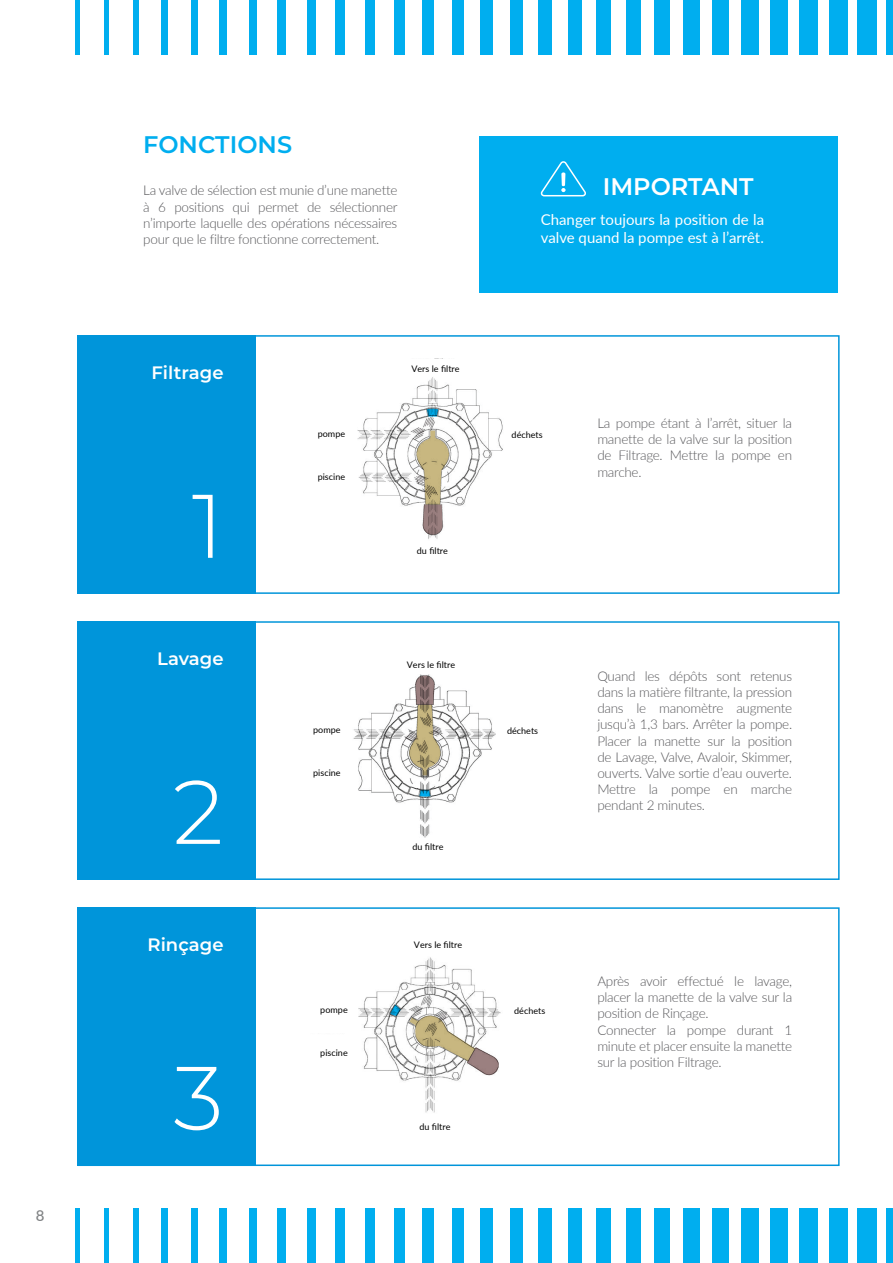
<style>
.page{position:relative;width:893px;height:1263px;background:#fff}
.page>*{position:absolute;margin:0;border:0;box-sizing:border-box;transform-origin:0 0}
.t1{font:300 90px "Montserrat";color:#fff}
.t2{font:600 24px "Montserrat";color:#00aeef}
.t3{font:600 24px "Montserrat";color:#fff}
.t4{font:600 18px "Montserrat";color:#fff}
.t5{font:15px/18px "Lato";color:#fff}
.t6{font:500 15px "Lato";color:#808284}
.t7{font:300 13.5px/16.2px "Lato";letter-spacing:-.02em;color:#58585b;text-align:justify}
.t8{font:9px "Lato";letter-spacing:.005em;color:#000}
</style>
<div class="page">
<img style="left:353px;top:674px;width:143px;height:164px">
<svg style="left:409px;top:675px;width:32px;height:100px"></svg>
<svg style="left:419px;top:790px;width:11px;height:7px"></svg>
<img style="left:358px;top:957px;width:143px;height:156px">
<svg style="left:409px;top:1016px;width:90px;height:59px"></svg>
<svg style="left:390px;top:1004px;width:11px;height:12px"></svg>
<img style="left:357px;top:377px;width:146px;height:162px">
<svg style="left:417px;top:431px;width:32px;height:104px"></svg>
<svg style="left:427px;top:409px;width:11px;height:8px"></svg>
<div style="left:78px;top:907px;width:762px;height:259px;border:2px solid #0095da"></div>
<div style="left:78px;top:621px;width:762px;height:259px;border:2px solid #0095da"></div>
<div style="left:78px;top:335px;width:762px;height:259px;border:2px solid #0095da"></div>
<div style="left:78px;top:907px;width:178px;height:259px;background:#0095da"></div>
<div style="left:78px;top:621px;width:178px;height:259px;background:#0095da"></div>
<div style="left:78px;top:335px;width:178px;height:259px;background:#0095da"></div>
<hr style="left:75px;top:1209px;width:4px;height:54px;background:#00aeef">
<div style="left:104px;top:1209px;width:5px;height:54px;background:#00aeef"></div>
<div style="left:133px;top:1209px;width:5px;height:54px;background:#00aeef"></div>
<div style="left:162px;top:1209px;width:6px;height:54px;background:#00aeef"></div>
<div style="left:191px;top:1209px;width:6px;height:54px;background:#00aeef"></div>
<div style="left:220px;top:1209px;width:7px;height:54px;background:#00aeef"></div>
<div style="left:249px;top:1209px;width:8px;height:54px;background:#00aeef"></div>
<div style="left:278px;top:1209px;width:8px;height:54px;background:#00aeef"></div>
<div style="left:307px;top:1209px;width:9px;height:54px;background:#00aeef"></div>
<div style="left:336px;top:1209px;width:9px;height:54px;background:#00aeef"></div>
<div style="left:365px;top:1209px;width:10px;height:54px;background:#00aeef"></div>
<div style="left:394px;top:1209px;width:10px;height:54px;background:#00aeef"></div>
<div style="left:423px;top:1209px;width:11px;height:54px;background:#00aeef"></div>
<div style="left:452px;top:1209px;width:11px;height:54px;background:#00aeef"></div>
<div style="left:481px;top:1209px;width:12px;height:54px;background:#00aeef"></div>
<div style="left:510px;top:1209px;width:12px;height:54px;background:#00aeef"></div>
<div style="left:539px;top:1209px;width:13px;height:54px;background:#00aeef"></div>
<div style="left:568px;top:1209px;width:14px;height:54px;background:#00aeef"></div>
<div style="left:597px;top:1209px;width:14px;height:54px;background:#00aeef"></div>
<div style="left:626px;top:1209px;width:15px;height:54px;background:#00aeef"></div>
<div style="left:655px;top:1209px;width:15px;height:54px;background:#00aeef"></div>
<div style="left:684px;top:1209px;width:16px;height:54px;background:#00aeef"></div>
<div style="left:713px;top:1209px;width:16px;height:54px;background:#00aeef"></div>
<div style="left:742px;top:1209px;width:17px;height:54px;background:#00aeef"></div>
<div style="left:771px;top:1209px;width:17px;height:54px;background:#00aeef"></div>
<div style="left:799px;top:1209px;width:19px;height:54px;background:#00aeef"></div>
<div style="left:828px;top:1209px;width:19px;height:54px;background:#00aeef"></div>
<div style="left:857px;top:1209px;width:20px;height:54px;background:#00aeef"></div>
<div style="left:886px;top:1209px;width:7px;height:54px;background:#00aeef"></div>
<hr style="left:75px;top:0;width:4px;height:54px;background:#00aeef">
<div style="left:104px;top:0;width:5px;height:54px;background:#00aeef"></div>
<div style="left:133px;top:0;width:5px;height:54px;background:#00aeef"></div>
<div style="left:162px;top:0;width:6px;height:54px;background:#00aeef"></div>
<div style="left:191px;top:0;width:6px;height:54px;background:#00aeef"></div>
<div style="left:220px;top:0;width:7px;height:54px;background:#00aeef"></div>
<div style="left:249px;top:0;width:8px;height:54px;background:#00aeef"></div>
<div style="left:278px;top:0;width:8px;height:54px;background:#00aeef"></div>
<div style="left:307px;top:0;width:9px;height:54px;background:#00aeef"></div>
<div style="left:336px;top:0;width:9px;height:54px;background:#00aeef"></div>
<div style="left:365px;top:0;width:10px;height:54px;background:#00aeef"></div>
<div style="left:394px;top:0;width:10px;height:54px;background:#00aeef"></div>
<div style="left:423px;top:0;width:11px;height:54px;background:#00aeef"></div>
<div style="left:452px;top:0;width:11px;height:54px;background:#00aeef"></div>
<div style="left:481px;top:0;width:12px;height:54px;background:#00aeef"></div>
<div style="left:510px;top:0;width:12px;height:54px;background:#00aeef"></div>
<div style="left:539px;top:0;width:13px;height:54px;background:#00aeef"></div>
<div style="left:568px;top:0;width:14px;height:54px;background:#00aeef"></div>
<div style="left:597px;top:0;width:14px;height:54px;background:#00aeef"></div>
<div style="left:626px;top:0;width:15px;height:54px;background:#00aeef"></div>
<div style="left:655px;top:0;width:15px;height:54px;background:#00aeef"></div>
<div style="left:684px;top:0;width:16px;height:54px;background:#00aeef"></div>
<div style="left:713px;top:0;width:16px;height:54px;background:#00aeef"></div>
<div style="left:742px;top:0;width:17px;height:54px;background:#00aeef"></div>
<div style="left:771px;top:0;width:17px;height:54px;background:#00aeef"></div>
<div style="left:799px;top:0;width:19px;height:54px;background:#00aeef"></div>
<div style="left:828px;top:0;width:19px;height:54px;background:#00aeef"></div>
<div style="left:857px;top:0;width:20px;height:54px;background:#00aeef"></div>
<div style="left:886px;top:0;width:7px;height:54px;background:#00aeef"></div>
<div style="left:479px;top:136px;width:359px;height:156px;background:#00aeef"></div>
<svg style="left:540px;top:161px;width:46px;height:36px"></svg>
<p class="t6" style="left:36px;top:1205px;width:10px">8</p>
<h2 class="t2" style="left:143px;top:128px;width:150px">FONCTIONS</h2>
<p class="t7" style="left:143px;top:182px;width:256px">La valve de sélection est munie d’une manette à 6 positions qui permet de sélectionner n’importe laquelle des opérations nécessaires pour que le filtre fonctionne correctement.</p>
<h2 class="t3" style="left:603px;top:170px;width:152px">IMPORTANT</h2>
<p class="t5" style="left:541px;top:210px;width:225px">Changer toujours la position de la valve quand la pompe est à l’arrêt.</p>
<h3 class="t4" style="left:152px;top:360px;width:73px">Filtrage</h3>
<h1 class="t1" style="left:192px;top:465px;width:33px">1</h1>
<h3 class="t4" style="left:157px;top:646px;width:68px">Lavage</h3>
<h1 class="t1" style="left:173px;top:751px;width:52px">2</h1>
<h3 class="t4" style="left:148px;top:932px;width:77px">Rinçage</h3>
<h1 class="t1" style="left:173px;top:1037px;width:52px">3</h1>
<p class="t8" style="left:318px;top:427px;width:29px">pompe</p>
<p class="t8" style="left:318px;top:470px;width:29px">piscine</p>
<p class="t8" style="left:313px;top:723px;width:29px">pompe</p>
<p class="t8" style="left:313px;top:766px;width:29px">piscine</p>
<p class="t8" style="left:320px;top:1003px;width:29px">pompe</p>
<p class="t8" style="left:320px;top:1046px;width:29px">piscine</p>
<p class="t8" style="left:411px;top:362px;width:50px">Vers le filtre</p>
<p class="t8" style="left:417px;top:545px;width:33px">du filtre</p>
<p class="t8" style="left:407px;top:658px;width:50px">Vers le filtre</p>
<p class="t8" style="left:412px;top:840px;width:33px">du filtre</p>
<p class="t8" style="left:414px;top:938px;width:50px">Vers le filtre</p>
<p class="t8" style="left:419px;top:1120px;width:33px">du filtre</p>
<p class="t8" style="left:512px;top:428px;width:32px">déchets</p>
<p class="t8" style="left:507px;top:724px;width:32px">déchets</p>
<p class="t8" style="left:514px;top:1004px;width:32px">déchets</p>
<p class="t7" style="left:597px;top:415px;width:196px">La pompe étant à l’arrêt, situer la manette de la valve sur la position de Filtrage. Mettre la pompe en marche.</p>
<p class="t7" style="left:597px;top:667px;width:196px">Quand les dépôts sont retenus dans la matière filtrante, la pression dans le manomètre augmente jusqu’à 1,3 bars. Arrêter la pompe.<br>Placer la manette sur la position de Lavage, Valve, Avaloir, Skimmer, ouverts. Valve sortie d’eau ouverte.<br>Mettre la pompe en marche pendant 2 minutes.</p>
<p class="t7" style="left:597px;top:972px;width:196px;text-align:left">Après avoir effectué le lavage, placer la manette de la valve sur la position de Rinçage.<br>Connecter la pompe durant 1 minute et placer ensuite la manette sur la position Filtrage.</p>
</div>
